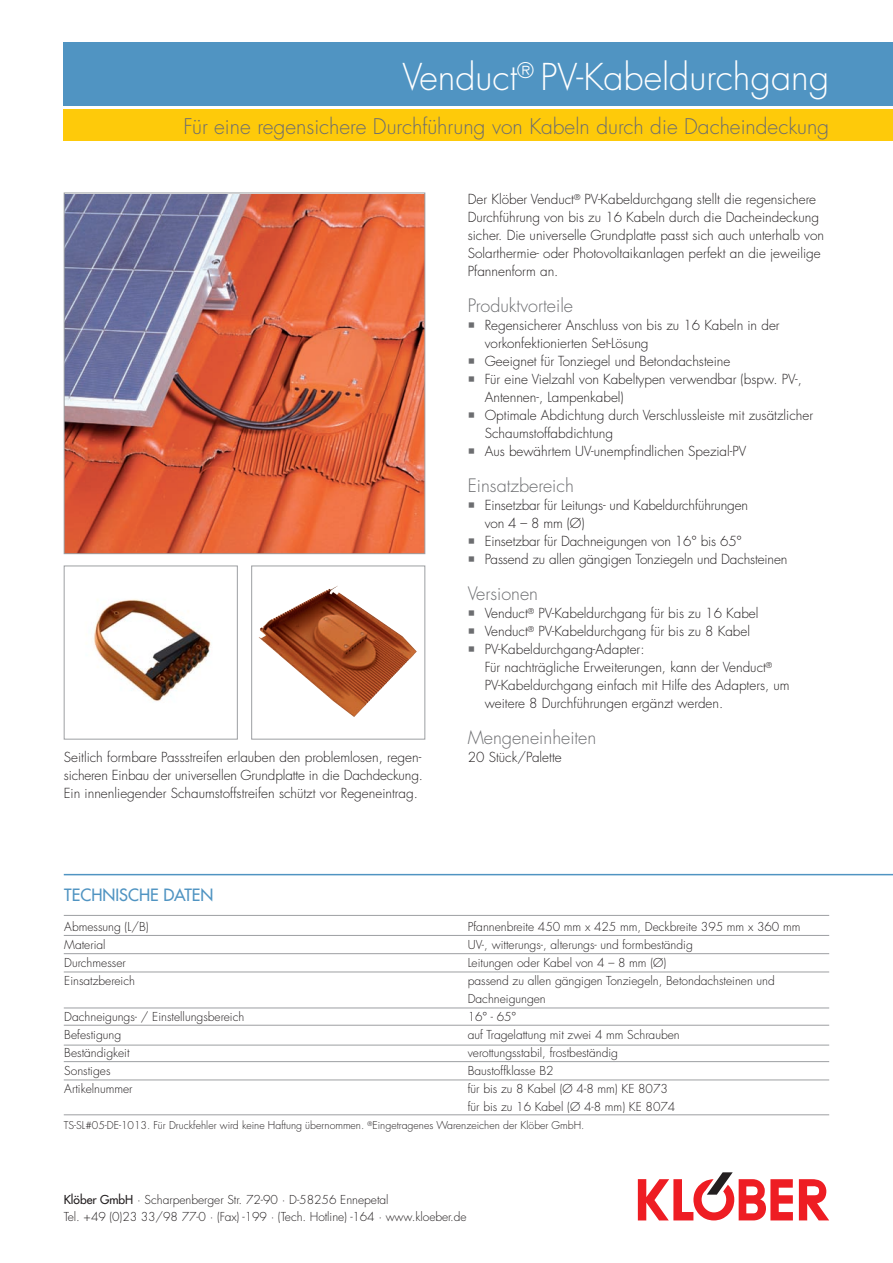
<style>
.page{position:relative;width:893px;height:1263px;background:#fff}
.page>*{position:absolute;margin:0;border:0;box-sizing:border-box;transform-origin:0 0}
.t1{font:300 36px "Futura LT Pro";color:#fff}
.t2{font:300 21px "Futura LT Pro";color:#6c6d70}
.t3{font:300 18px "Futura LT Pro";color:#6c6d70}
.t4{font:500 16.5px "Futura LT Pro";color:#5094c2}
.t5{font:300 13.5px/18px "Futura LT Pro";color:#231f20}
.t6{font:300 12px "Futura LT Pro";color:#231f20}
.t7{font:300 10.5px "Futura LT Pro";color:#231f20}
.s1{font-weight:500}
</style>
<div class="page">
<div style="left:64px;top:43px;width:829px;height:63px;background:#5094c2"></div>
<div style="left:64px;top:109px;width:829px;height:32px;background:#feca0a"></div>
<svg style="left:799px;top:1179px;width:30px;height:41px"></svg>
<svg style="left:638px;top:1172px;width:155px;height:48px"></svg>
<hr style="left:64px;top:874px;width:829px;height:1px;background:#5094c2">
<img style="left:66px;top:195px;width:357px;height:357px">
<div style="left:64px;top:193px;width:361px;height:361px;border:1px solid #9d9fa2"></div>
<img style="left:259px;top:588px;width:124px;height:129px">
<div style="left:251px;top:566px;width:174px;height:173px;border:1px solid #9d9fa2"></div>
<img style="left:93px;top:599px;width:118px;height:102px">
<div style="left:64px;top:566px;width:174px;height:173px;border:1px solid #9d9fa2"></div>
<hr style="left:64px;top:915px;width:765px;height:1px;background:#9d9fa2">
<hr style="left:64px;top:1007px;width:765px;height:1px;background:#9d9fa2">
<hr style="left:64px;top:1025px;width:765px;height:1px;background:#9d9fa2">
<hr style="left:64px;top:953px;width:765px;height:1px;background:#9d9fa2">
<hr style="left:64px;top:971px;width:765px;height:1px;background:#9d9fa2">
<hr style="left:64px;top:1079px;width:765px;height:1px;background:#9d9fa2">
<hr style="left:64px;top:1045px;width:765px;height:1px;background:#9d9fa2">
<hr style="left:64px;top:1114px;width:765px;height:1px;background:#9d9fa2">
<hr style="left:64px;top:935px;width:765px;height:1px;background:#9d9fa2">
<hr style="left:64px;top:1061px;width:765px;height:1px;background:#9d9fa2">
<p class="t1" style="left:402px;top:54px;width:428px">Venduct<sup>®</sup> PV-Kabeldurchgang</p>
<p class="t2" style="left:184px;top:113px;width:647px">Für eine regensichere Durchführung von Kabeln durch die Dacheindeckung</p>
<p class="t5" style="left:64px;top:748px;width:361px">Seitlich formbare Passstreifen erlauben den problemlosen, regen&shy;sicheren Einbau der universellen Grundplatte in die Dachdeckung.<br>Ein innenliegender Schaumstoffstreifen schützt vor Regeneintrag.</p>
<p class="t5" style="left:468px;top:190px;width:358px">Der Klöber Venduct<sup>®</sup> PV-Kabeldurchgang stellt die regensichere Durchführung von bis zu 16 Kabeln durch die Dacheindeckung sicher. Die universelle Grundplatte passt sich auch unterhalb von Solarthermie- oder Photovoltaikanlagen perfekt an die jeweilige Pfannenform an.</p>
<p class="t3" style="left:468px;top:294px;width:107px">Produktvorteile</p>
<p class="t5" style="left:485px;top:316px;width:296px">Regensicherer Anschluss von bis zu 16 Kabeln in der vorkonfektionierten Set-Lösung</p>
<p class="t5" style="left:485px;top:352px;width:247px">Geeignet für Tonziegel und Betondachsteine</p>
<p class="t5" style="left:485px;top:370px;width:319px">Für eine Vielzahl von Kabeltypen verwendbar (bspw. PV-,<br>Antennen-, Lampenkabel)</p>
<p class="t5" style="left:485px;top:406px;width:330px">Optimale Abdichtung durch Verschlussleiste mit zusätzlicher<br>Schaumstoffabdichtung</p>
<p class="t5" style="left:485px;top:442px;width:263px">Aus bewährtem UV-unempfindlichen Spezial-PV</p>
<p class="t3" style="left:468px;top:474px;width:108px">Einsatzbereich</p>
<p class="t5" style="left:485px;top:496px;width:265px">Einsetzbar für Leitungs- und Kabeldurchführungen von 4 – 8 mm (Ø)</p>
<p class="t5" style="left:485px;top:532px;width:259px">Einsetzbar für Dachneigungen von 16° bis 65°</p>
<p class="t5" style="left:485px;top:550px;width:304px">Passend zu allen gängigen Tonziegeln und Dachsteinen</p>
<p class="t3" style="left:468px;top:582px;width:72px">Versionen</p>
<p class="t5" style="left:485px;top:604px;width:275px">Venduct<sup>®</sup> PV-Kabeldurchgang für bis zu 16 Kabel</p>
<p class="t5" style="left:485px;top:622px;width:267px">Venduct<sup>®</sup> PV-Kabeldurchgang für bis zu 8 Kabel</p>
<p class="t5" style="left:485px;top:640px;width:306px">PV-Kabeldurchgang-Adapter:<br>Für nachträgliche Erweiterungen, kann der Venduct<sup>® </sup>PV-Kabeldurchgang einfach mit Hilfe des Adapters, um weitere 8 Durchführungen ergänzt werden.</p>
<p class="t3" style="left:468px;top:726px;width:130px">Mengeneinheiten</p>
<p class="t5" style="left:468px;top:748px;width:95px">20 Stück/Palette</p>
<p class="t4" style="left:64px;top:882px;width:151px">TECHNISCHE DATEN</p>
<p class="t6" style="left:64px;top:919px;width:86px">Abmessung (L/B)</p>
<p class="t6" style="left:64px;top:937px;width:43px">Material</p>
<p class="t6" style="left:64px;top:955px;width:63px">Durchmesser</p>
<p class="t6" style="left:64px;top:973px;width:72px">Einsatzbereich</p>
<p class="t6" style="left:64px;top:1009px;width:182px">Dachneigungs- / Einstellungsbereich</p>
<p class="t6" style="left:64px;top:1027px;width:58px">Befestigung</p>
<p class="t6" style="left:64px;top:1045px;width:67px">Beständigkeit</p>
<p class="t6" style="left:64px;top:1063px;width:48px">Sonstiges</p>
<p class="t6" style="left:64px;top:1081px;width:70px">Artikelnummer</p>
<p class="t7" style="left:64px;top:1119px;width:522px">TS-SL#05-DE-1013. Für Druckfehler wird keine Haftung übernommen. <sup>®</sup>Eingetragenes Warenzeichen der Klöber GmbH.</p>
<p class="t6" style="left:468px;top:919px;width:334px">Pfannenbreite 450 mm x 425 mm, Deckbreite 395 mm x 360 mm</p>
<p class="t6" style="left:468px;top:937px;width:227px">UV-, witterungs-, alterungs- und formbeständig</p>
<p class="t6" style="left:468px;top:955px;width:200px">Leitungen oder Kabel von 4 – 8 mm (Ø)</p>
<p class="t6" style="left:468px;top:973px;width:309px">passend zu allen gängigen Tonziegeln, Betondachsteinen und</p>
<p class="t6" style="left:468px;top:991px;width:80px">Dachneigungen</p>
<p class="t6" style="left:468px;top:1009px;width:50px">16° - 65°</p>
<p class="t6" style="left:468px;top:1027px;width:213px">auf Tragelattung mit zwei 4 mm Schrauben</p>
<p class="t6" style="left:468px;top:1045px;width:152px">verottungsstabil, frostbeständig</p>
<p class="t6" style="left:468px;top:1063px;width:87px">Baustoffklasse B2</p>
<p class="t6" style="left:468px;top:1081px;width:202px">für bis zu 8 Kabel (Ø 4-8 mm) KE 8073</p>
<p class="t6" style="left:468px;top:1099px;width:209px">für bis zu 16 Kabel (Ø 4-8 mm) KE 8074</p>
<p class="t6" style="left:64px;top:1192px;width:326px"><span class="s1">Klöber GmbH</span> · Scharpenberger Str. 72-90 · D-58256 Ennepetal</p>
<p class="t6" style="left:64px;top:1209px;width:404px">Tel. +49 (0)23 33/98 77-0 · (Fax) -199 · (Tech. Hotline) -164 · www.kloeber.de</p>
</div>
